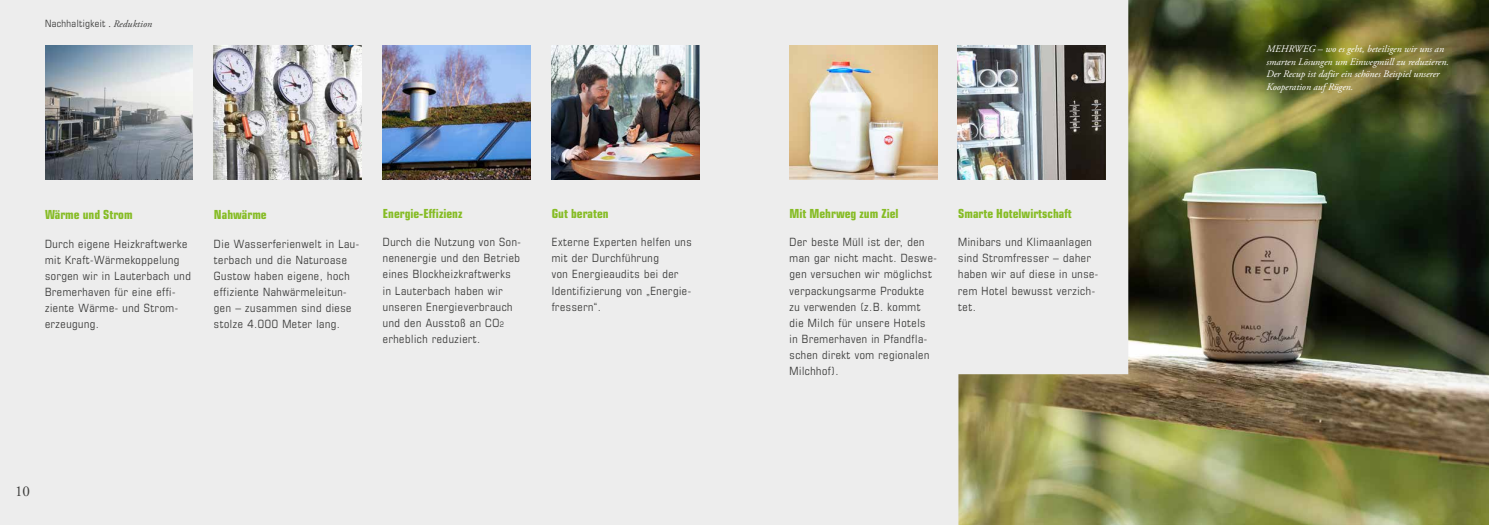
<style>
.page{position:relative;width:1489px;height:525px;background:#fff}
.page>*{position:absolute;margin:0;border:0;box-sizing:border-box;transform-origin:0 0}
.t1{font:15px "Adobe Garamond Pro";color:#3c3c3b}
.t2{font:700 condensed 12.5px "Eurostile LT Std";color:#86bc25}
.t3{font:condensed 11.38px/16.1px "Eurostile LT Std";letter-spacing:.05em;color:#3c3c3b}
.t4{font:italic 10px/12.5px "Adobe Garamond Pro";color:#fff}
.t5{font:condensed 10px "Eurostile LT Std";letter-spacing:.04em;color:#3c3c3b}
.s1{font-family:"Adobe Garamond Pro";font-stretch:normal}
.s2{font-family:"Adobe Garamond Pro";font-style:italic;font-stretch:normal}
.s3{font-size:7.5px}
</style>
<div class="page">
<div style="left:0;top:0;width:1488px;height:524px;background:#ededed"></div>
<img style="left:383px;top:45px;width:147px;height:135px">
<img style="left:45px;top:45px;width:148px;height:135px">
<img style="left:789px;top:45px;width:148px;height:135px">
<img style="left:213px;top:45px;width:148px;height:135px">
<img style="left:552px;top:45px;width:147px;height:135px">
<img style="left:958px;top:0;width:530px;height:524px">
<p class="t5" style="left:45px;top:17px;width:109px">Nachhaltigkeit <span class="s1">.</span> <span class="s2">Reduktion</span></p>
<p class="t2" style="left:45px;top:207px;width:89px">Wärme und Strom</p>
<p class="t3" style="left:45px;top:235px;width:147px">Durch eigene Heizkraftwerke mit Kraft-Wärmekoppelung sorgen wir in Lauterbach und<br>Bremerhaven für eine effi&shy;ziente Wärme- und Strom&shy;erzeugung.</p>
<p class="t2" style="left:214px;top:207px;width:54px">Nahwärme</p>
<p class="t3" style="left:214px;top:235px;width:147px">Die Wasserferienwelt in Lau&shy;terbach und die Naturoase<br>Gustow haben eigene, hoch effiziente Nahwärmeleitun&shy;gen – zusammen sind diese stolze 4.000 Meter lang.</p>
<p class="t2" style="left:383px;top:205px;width:81px">Energie-Effizienz</p>
<p class="t3" style="left:383px;top:234px;width:139px">Durch die Nutzung von Son&shy;nenenergie und den Betrieb eines Blockheizkraftwerks in Lauterbach haben wir unseren Energieverbrauch und den Ausstoß an CO<span class="s3">2 </span>erheblich reduziert.</p>
<p class="t2" style="left:552px;top:205px;width:58px">Gut beraten</p>
<p class="t3" style="left:552px;top:234px;width:141px">Externe Experten helfen uns mit der Durchführung<br>von Energieaudits bei der<br>Identifizierung von „Energie&shy;fressern“.</p>
<h1 class="t1" style="left:15px;top:481px;width:16px">10</h1>
<p class="t2" style="left:789px;top:205px;width:111px">Mit Mehrweg zum Ziel</p>
<p class="t3" style="left:789px;top:234px;width:149px">Der beste Müll ist der, den man gar nicht macht. Deswe&shy;gen versuchen wir möglichst verpackungsarme Produkte zu verwenden (z.B. kommt die Milch für unsere Hotels<br>in Bremerhaven in Pfandfla&shy;schen direkt vom regionalen<br>Milchhof).</p>
<p class="t2" style="left:958px;top:205px;width:115px">Smarte Hotelwirtschaft</p>
<p class="t3" style="left:958px;top:234px;width:142px">Minibars und Klimaanlagen sind Stromfresser – daher haben wir auf diese in unse&shy;rem Hotel bewusst verzich&shy;tet.</p>
<p class="t4" style="left:1266px;top:43px;width:184px">MEHRWEG – wo es geht, beteiligen wir uns an smarten Lösungen um Einwegmüll zu reduzieren.<br>Der Recup ist dafür ein schönes Beispiel unserer Kooperation auf Rügen.</p>
</div>
